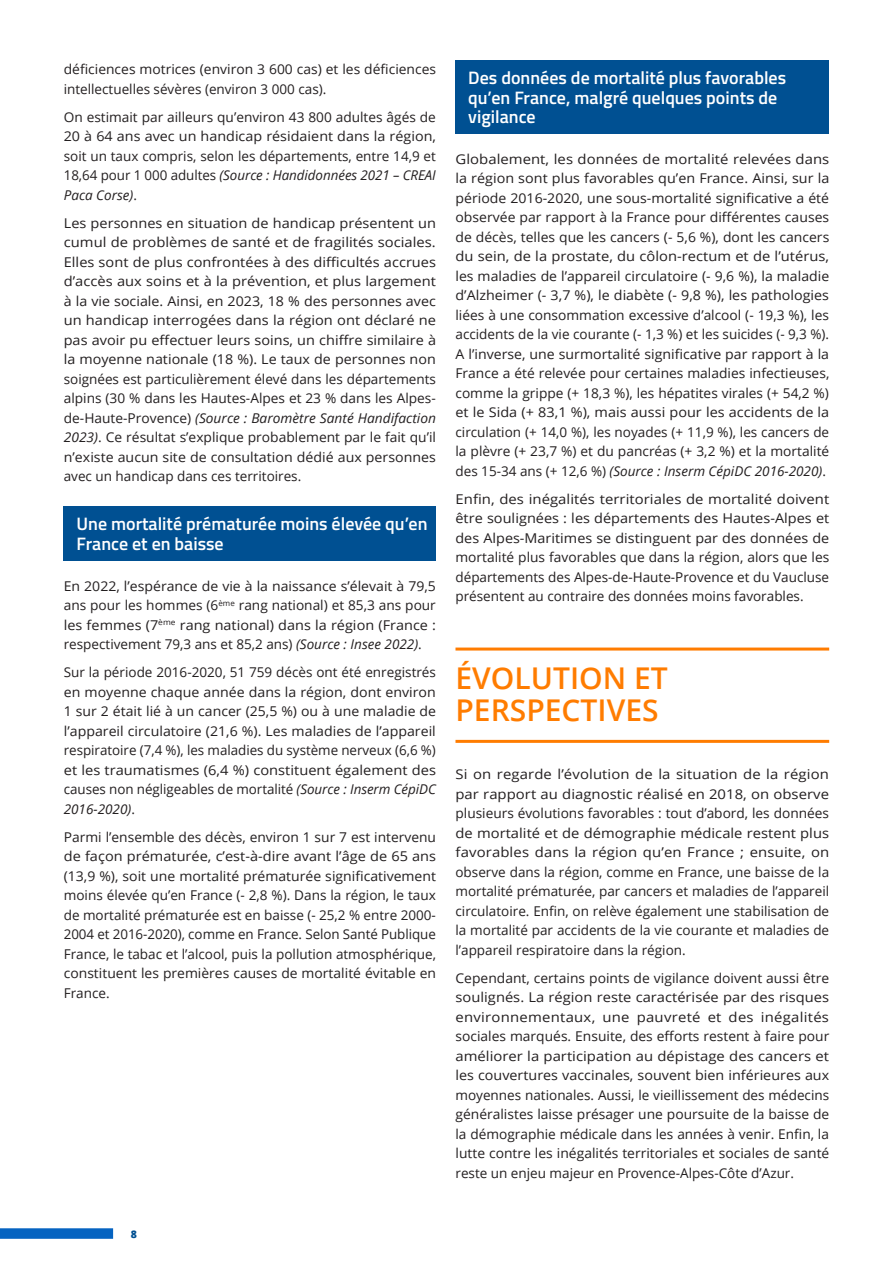
<style>
.page{position:relative;width:893px;height:1263px;background:#fff}
.page>*{position:absolute;margin:0;border:0;box-sizing:border-box;transform-origin:0 0}
.Heading_1{font:600 30px/32.4px "Open Sans";color:#ff7c00}
.Heading_2{font:600 18px/19.5px "Titillium Web";color:#fff}
.t1{font:13.5px/19.5px "Open Sans";color:#231f20;text-align:justify;scale:1.1 1}
.t2{font:13.5px/19.5px "Open Sans";color:#231f20;text-align:justify}
.t3{font:13.5px/19.5px "Open Sans";color:#231f20;text-align:justify;scale:1.08 1}
.t4{font:13.5px/19.5px "Open Sans";color:#231f20;text-align:justify;scale:1.04 1}
.t5{font:800 10.5px "Open Sans";color:#005092}
.s1{font-style:italic}
</style>
<div class="page">
<div style="left:0;top:1228px;width:113px;height:11px;background:#0563c1"></div>
<div style="left:64px;top:507px;width:372px;height:54px;background:#005092"></div>
<div style="left:455px;top:60px;width:374px;height:74px;background:#005092"></div>
<hr style="left:455px;top:740px;width:374px;height:3px;background:#ff7c00">
<hr style="left:455px;top:647px;width:374px;height:3px;background:#ff7c00">
<p class="t2" style="left:64px;top:59px;width:374px">déficiences motrices (environ 3 600 cas) et les déficiences intellectuelles sévères (environ 3 000 cas).</p>
<p class="t2" style="left:64px;top:107px;width:374px">On estimait par ailleurs qu’environ 43 800 adultes âgés de 20 à 64 ans avec un handicap résidaient dans la région, soit un taux compris, selon les départements, entre 14,9 et 18,64 pour 1 000 adultes <span class="s1">(Source : Handidonnées 2021 – CREAI Paca Corse)</span>.</p>
<p class="t3" style="left:64px;top:213px;width:346px">Les personnes en situation de handicap présentent un cumul de problèmes de santé et de fragilités sociales.<br>Elles sont de plus confrontées à des difficultés accrues d’accès aux soins et à la prévention, et plus largement à la vie sociale. Ainsi, en 2023, 18 % des personnes avec un handicap interrogées dans la région ont déclaré ne pas avoir pu effectuer leurs soins, un chiffre similaire à la moyenne nationale (18 %). Le taux de personnes non soignées est particulièrement élevé dans les départements alpins (30 % dans les Hautes-Alpes et 23 % dans les Alpes&shy;de-Haute-Provence) <span class="s1">(Source : Baromètre Santé Handifaction 2023)</span>. Ce résultat s’explique probablement par le fait qu’il n’existe aucun site de consultation dédié aux personnes avec un handicap dans ces territoires.</p>
<p class="Heading_2" style="left:77px;top:513px;width:352px">Une mortalité prématurée moins élevée qu’en<br>France et en baisse</p>
<p class="t4" style="left:64px;top:575px;width:359px">En 2022, l’espérance de vie à la naissance s’élevait à 79,5 ans pour les hommes (6<sup>ème</sup> rang national) et 85,3 ans pour les femmes (7<sup>ème</sup> rang national) dans la région (France : respectivement 79,3 ans et 85,2 ans) <span class="s1">(Source : Insee 2022)</span>.</p>
<p class="t2" style="left:64px;top:662px;width:374px">Sur la période 2016-2020, 51 759 décès ont été enregistrés en moyenne chaque année dans la région, dont environ 1 sur 2 était lié à un cancer (25,5 %) ou à une maladie de l’appareil circulatoire (21,6 %). Les maladies de l’appareil respiratoire (7,4 %), les maladies du système nerveux (6,6 %) et les traumatismes (6,4 %) constituent également des causes non négligeables de mortalité <span class="s1">(Source : Inserm CépiDC 2016-2020)</span>.</p>
<p class="t2" style="left:64px;top:827px;width:374px">Parmi l’ensemble des décès, environ 1 sur 7 est intervenu de façon prématurée, c’est-à-dire avant l’âge de 65 ans (13,9 %), soit une mortalité prématurée significativement moins élevée qu’en France (- 2,8 %). Dans la région, le taux de mortalité prématurée est en baisse (- 25,2 % entre 2000- 2004 et 2016-2020), comme en France. Selon Santé Publique France, le tabac et l’alcool, puis la pollution atmosphérique, constituent les premières causes de mortalité évitable en France.</p>
<p class="Heading_2" style="left:468px;top:67px;width:319px">Des données de mortalité plus favorables qu’en France, malgré quelques points de vigilance</p>
<p class="t1" style="left:455px;top:149px;width:341px">Globalement, les données de mortalité relevées dans la région sont plus favorables qu’en France. Ainsi, sur la période 2016-2020, une sous-mortalité significative a été observée par rapport à la France pour différentes causes de décès, telles que les cancers (- 5,6 %), dont les cancers du sein, de la prostate, du côlon-rectum et de l’utérus, les maladies de l’appareil circulatoire (- 9,6 %), la maladie d’Alzheimer (- 3,7 %), le diabète (- 9,8 %), les pathologies liées à une consommation excessive d’alcool (- 19,3 %), les accidents de la vie courante (- 1,3 %) et les suicides (- 9,3 %).<br>A l’inverse, une surmortalité significative par rapport à la France a été relevée pour certaines maladies infectieuses, comme la grippe (+ 18,3 %), les hépatites virales (+ 54,2 %) et le Sida (+ 83,1 %), mais aussi pour les accidents de la circulation (+ 14,0 %), les noyades (+ 11,9 %), les cancers de la plèvre (+ 23,7 %) et du pancréas (+ 3,2 %) et la mortalité des 15-34 ans (+ 12,6 %) <span class="s1">(Source : Inserm CépiDC 2016-2020)</span>.</p>
<p class="t1" style="left:455px;top:489px;width:341px">Enfin, des inégalités territoriales de mortalité doivent être soulignées : les départements des Hautes-Alpes et des Alpes-Maritimes se distinguent par des données de mortalité plus favorables que dans la région, alors que les départements des Alpes-de-Haute-Provence et du Vaucluse présentent au contraire des données moins favorables.</p>
<p class="Heading_1" style="left:455px;top:661px;width:214px">ÉVOLUTION ET<br>PERSPECTIVES</p>
<p class="t1" style="left:455px;top:764px;width:341px">Si on regarde l’évolution de la situation de la région par rapport au diagnostic réalisé en 2018, on observe plusieurs évolutions favorables : tout d’abord, les données de mortalité et de démographie médicale restent plus favorables dans la région qu’en France ; ensuite, on observe dans la région, comme en France, une baisse de la mortalité prématurée, par cancers et maladies de l’appareil circulatoire. Enfin, on relève également une stabilisation de la mortalité par accidents de la vie courante et maladies de l’appareil respiratoire dans la région.</p>
<p class="t2" style="left:455px;top:968px;width:375px">Cependant, certains points de vigilance doivent aussi être soulignés. La région reste caractérisée par des risques environnementaux, une pauvreté et des inégalités sociales marqués. Ensuite, des efforts restent à faire pour améliorer la participation au dépistage des cancers et les couvertures vaccinales, souvent bien inférieures aux moyennes nationales. Aussi, le vieillissement des médecins généralistes laisse présager une poursuite de la baisse de la démographie médicale dans les années à venir. Enfin, la lutte contre les inégalités territoriales et sociales de santé reste un enjeu majeur en Provence-Alpes-Côte d’Azur.</p>
<p class="t5" style="left:131px;top:1226px;width:8px">8</p>
</div>
